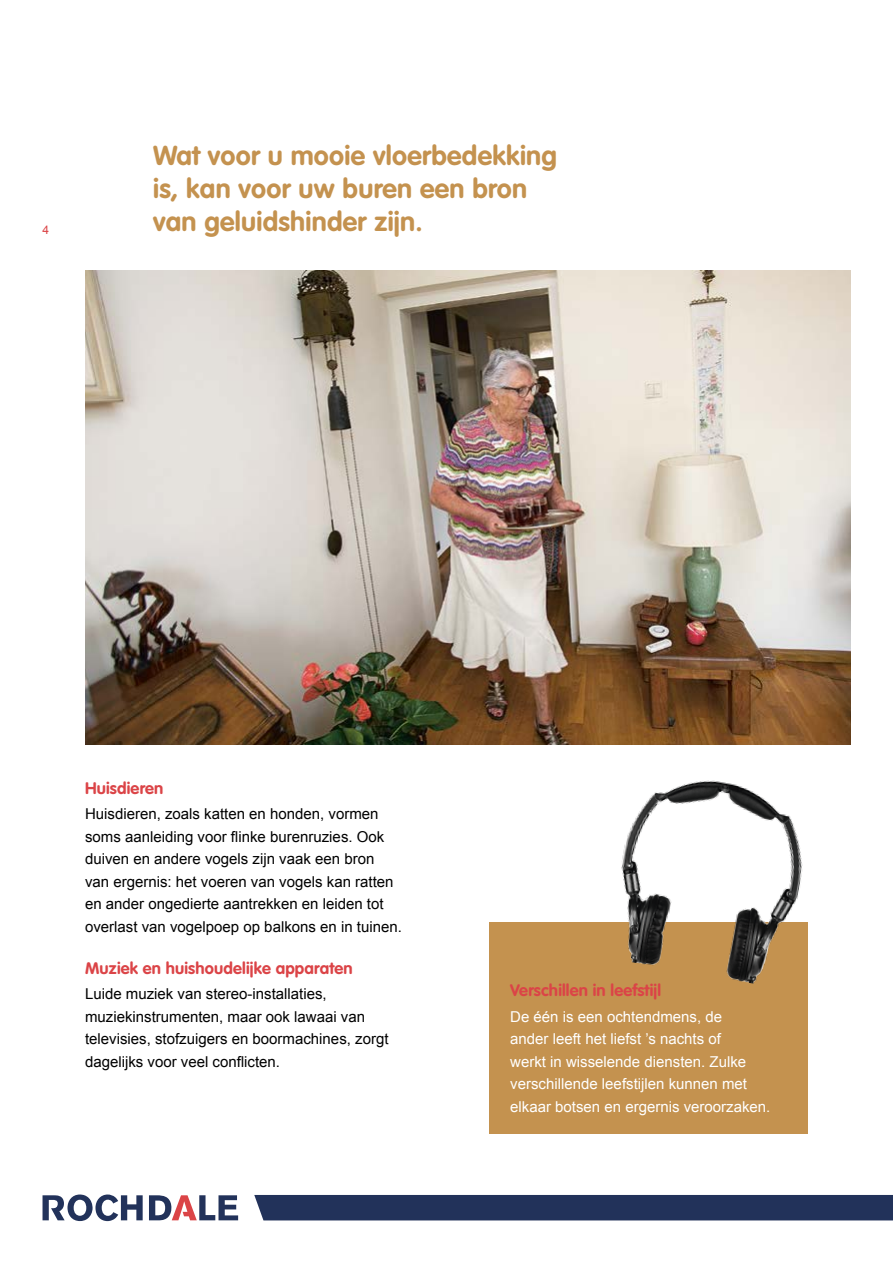
<style>
.page{position:relative;width:893px;height:1263px;background:#fff}
.page>*{position:absolute;margin:0;border:0;box-sizing:border-box;transform-origin:0 0}
.t1{font:700 27px/33px "VAG Rounded";letter-spacing:.01em;color:#c4924f}
.t2{font:700 16.5px "VAG Rounded";letter-spacing:.01em;color:#db4447}
.t3{font:15px/22.5px "Arial";color:#000}
.t4{font:15px/22.5px "Arial";color:#fff}
.t5{font:12px "Arial";color:#db4447}
</style>
<div class="page">
<div style="left:254px;top:1195px;width:639px;height:25px;background:#22325a"></div>
<svg style="left:43px;top:1194px;width:100px;height:27px"></svg>
<svg style="left:149px;top:1195px;width:89px;height:25px"></svg>
<div style="left:489px;top:923px;width:319px;height:211px;background:#c4924f"></div>
<img style="left:85px;top:270px;width:765px;height:474px">
<img style="left:584px;top:780px;width:224px;height:204px">
<p class="t5" style="left:43px;top:222px;width:8px">4</p>
<h1 class="t1" style="left:153px;top:139px;width:405px">Wat voor u mooie vloerbedekking is, kan voor uw buren een bron van geluidshinder zijn.</h1>
<p class="t2" style="left:85px;top:778px;width:80px">Huisdieren</p>
<p class="t3" style="left:85px;top:803px;width:318px">Huisdieren, zoals katten en honden, vormen soms aanleiding voor flinke burenruzies. Ook duiven en andere vogels zijn vaak een bron van ergernis: het voeren van vogels kan ratten en ander ongedierte aantrekken en leiden tot overlast van vogelpoep op balkons en in tuinen.</p>
<p class="t2" style="left:85px;top:958px;width:269px">Muziek en huishoudelijke apparaten</p>
<p class="t3" style="left:85px;top:983px;width:305px">Luide muziek van stereo-installaties, muziekinstrumenten, maar ook lawaai van televisies, stofzuigers en boormachines, zorgt dagelijks voor veel conflicten.</p>
<p class="t2" style="left:510px;top:981px;width:152px">Verschillen in leefstijl</p>
<p class="t4" style="left:510px;top:1005px;width:262px">De één is een ochtendmens, de<br>ander leeft het liefst ’s nachts of<br>werkt in wisselende diensten. Zulke verschillende leefstijlen kunnen met elkaar botsen en ergernis veroorzaken.</p>
</div>
